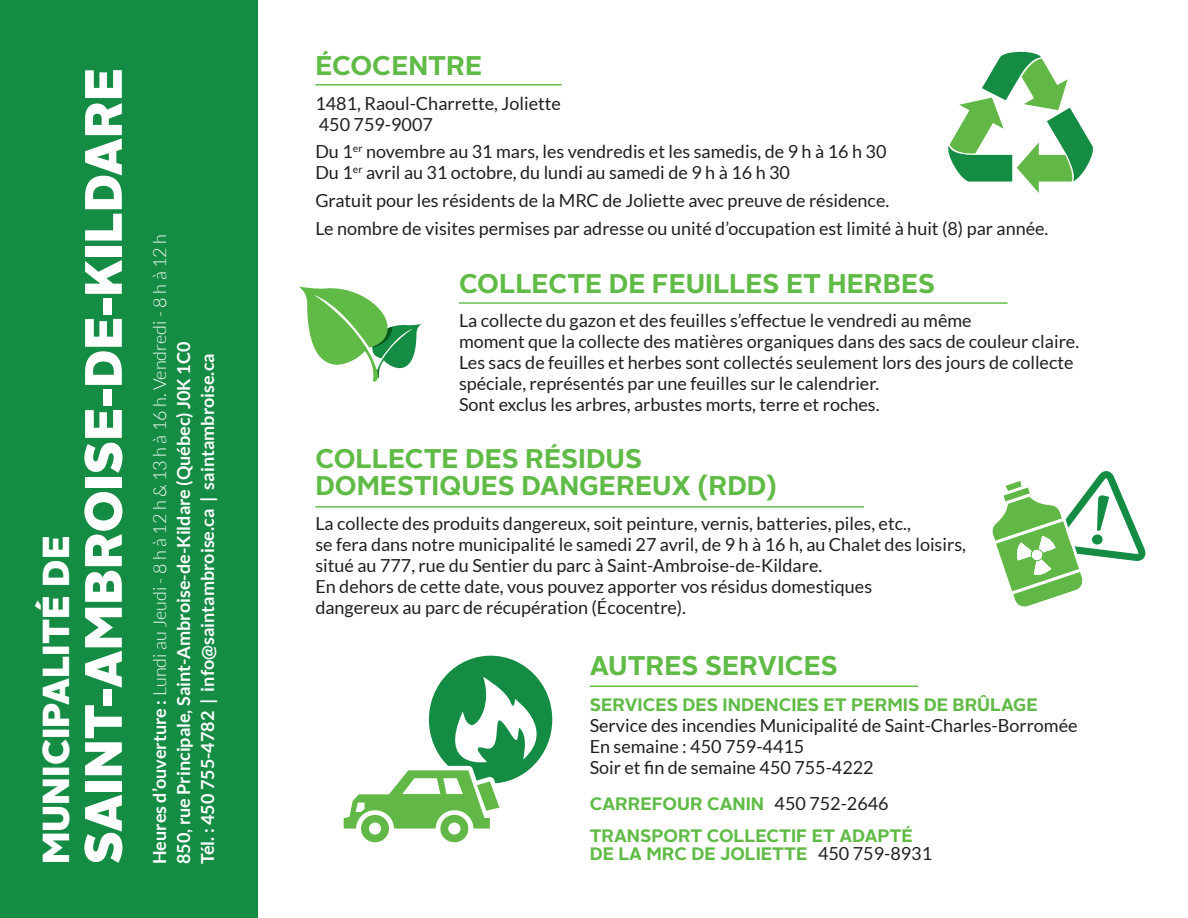
<style>
.page{position:relative;width:1188px;height:918px;background:#fff}
.page>*{position:absolute;margin:0;border:0;box-sizing:border-box;transform-origin:0 0}
.t1{font:900 52.5px "Alright Sans";color:#fff}
.t2{font:900 37.5px "Alright Sans";color:#fff}
.t3{font:700 27px/27px "Alright Sans";color:#60bb46}
.t4{font:18px/21px "Lato";color:#231f20}
.t5{font:700 18px/24px "Lato";color:#fff}
.t6{font:700 18px/31.5px "Alright Sans";color:#60bb46}
.s1{font-weight:300}
.s2{font-family:"Lato";font-weight:400;color:#231f20}
</style>
<div class="page">
<div style="left:0;top:0;width:257px;height:918px;background:#158c44"></div>
<hr style="left:315px;top:84px;width:247px;height:1px;background:#60bb46">
<hr style="left:459px;top:302px;width:549px;height:2px;background:#60bb46">
<hr style="left:315px;top:506px;width:549px;height:2px;background:#60bb46">
<hr style="left:590px;top:686px;width:328px;height:1px;background:#60bb46">
<svg style="left:298px;top:286px;width:124px;height:96px"></svg>
<svg style="left:948px;top:51px;width:145px;height:142px"></svg>
<svg style="left:992px;top:471px;width:154px;height:136px"></svg>
<div style="left:429px;top:656px;width:123px;height:128px;background:#158c44;border-radius:50%"></div>
<svg style="left:343px;top:677px;width:210px;height:152px"></svg>
<div style="left:356px;top:810px;width:38px;height:38px;background:#fff;border-radius:50%"></div>
<div style="left:436px;top:810px;width:38px;height:38px;background:#fff;border-radius:50%"></div>
<div style="left:440px;top:815px;width:28px;height:27px;background:#61b846;border-radius:50%"></div>
<div style="left:448px;top:823px;width:12px;height:12px;background:#fff;border-radius:50%"></div>
<div style="left:361px;top:815px;width:28px;height:27px;background:#61b846;border-radius:50%"></div>
<div style="left:369px;top:823px;width:12px;height:12px;background:#fff;border-radius:50%"></div>
<h2 class="t2" style="left:29px;top:864px;width:330px;rotate:-90deg">MUNICIPALITÉ DE</h2>
<h1 class="t1" style="left:66px;top:864px;width:798px;rotate:-90deg">SAINT-AMBROISE-DE-KILDARE</h1>
<p class="t5" style="left:147px;top:864px;width:632px;rotate:-90deg">Heures d’ouverture : <span class="s1">Lundi au Jeudi - 8 h à 12 h &amp; 13 h à 16 h. Vendredi - 8 h à 12 h<br></span>850, rue Principale, Saint-Ambroise-de-Kildare (Québec) J0K 1C0<br>Tél. : 450 755-4782 | info@saintambroise.ca | saintambroise.ca</p>
<h3 class="t3" style="left:315px;top:52px;width:168px">ÉCOCENTRE</h3>
<p class="t4" style="left:315px;top:93px;width:247px">1481, Raoul-Charrette, Joliette<br>450 759-9007</p>
<p class="t4" style="left:315px;top:141px;width:573px">Du 1<sup>er</sup> novembre au 31 mars, les vendredis et les samedis, de 9 h à 16 h 30<br>Du 1<sup>er</sup> avril au 31 octobre, du lundi au samedi de 9 h à 16 h 30</p>
<p class="t4" style="left:315px;top:187px;width:735px;line-height:27.8px">Gratuit pour les résidents de la MRC de Joliette avec preuve de résidence.<br>Le nombre de visites permises par adresse ou unité d’occupation est limité à huit (8) par année.</p>
<h3 class="t3" style="left:459px;top:270px;width:478px">COLLECTE DE FEUILLES ET HERBES</h3>
<p class="t4" style="left:459px;top:310px;width:622px">La collecte du gazon et des feuilles s’effectue le vendredi au même<br>moment que la collecte des matières organiques dans des sacs de couleur claire.<br>Les sacs de feuilles et herbes sont collectés seulement lors des jours de collecte spéciale, représentés par une feuilles sur le calendrier.<br>Sont exclus les arbres, arbustes morts, terre et roches.</p>
<h3 class="t3" style="left:315px;top:446px;width:463px">COLLECTE DES RÉSIDUS<br>DOMESTIQUES DANGEREUX (RDD)</h3>
<p class="t4" style="left:315px;top:513px;width:652px">La collecte des produits dangereux, soit peinture, vernis, batteries, piles, etc.,<br>se fera dans notre municipalité le samedi 27 avril, de 9 h à 16 h, au Chalet des loisirs, situé au 777, rue du Sentier du parc à Saint-Ambroise-de-Kildare.<br>En dehors de cette date, vous pouvez apporter vos résidus domestiques<br>dangereux au parc de récupération (Écocentre).</p>
<h3 class="t3" style="left:590px;top:652px;width:250px">AUTRES SERVICES</h3>
<p class="t6" style="left:590px;top:689px;width:450px">SERVICES DES INDENCIES ET PERMIS DE BRÛLAGE</p>
<p class="t4" style="left:590px;top:715px;width:489px">Service des incendies Municipalité de Saint-Charles-Borromée<br>En semaine : 450 759-4415<br>Soir et fin de semaine 450 755-4222</p>
<p class="t6" style="left:590px;top:788px;width:325px">CARREFOUR CANIN <span class="s2">450 752-2646<br></span>TRANSPORT COLLECTIF ET ADAPTÉ</p>
<p class="t6" style="left:590px;top:838px;width:344px">DE LA MRC DE JOLIETTE <span class="s2">450 759-8931</span></p>
</div>
